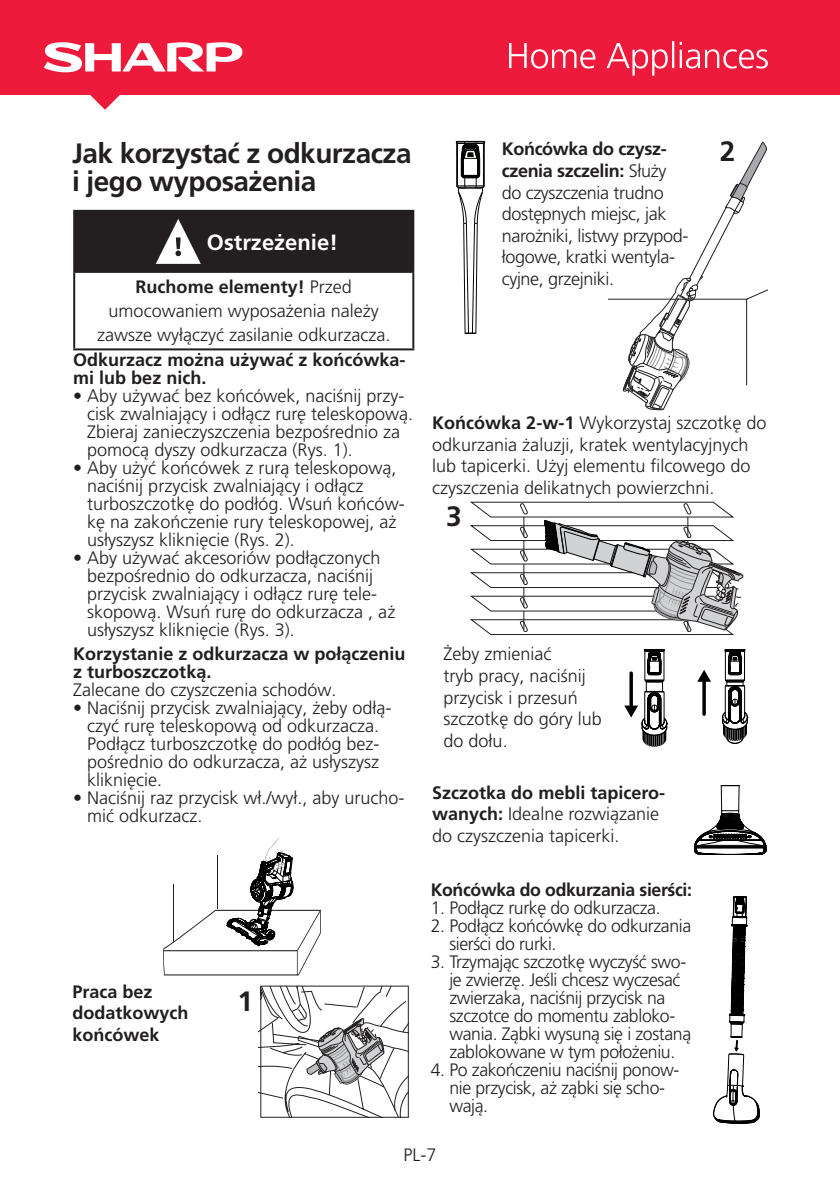
<style>
.page{position:relative;width:840px;height:1191px;background:#fff}
.page>*{position:absolute;margin:0;border:0;box-sizing:border-box;transform-origin:0 0}
.t1{font:700 28px/28px "Frutiger LT Pro";letter-spacing:-.02em;color:#231f20}
.t2{font:700 22px "Frutiger LT Pro";color:#fff}
.t3{font:300 18px/18px "Frutiger LT Pro";color:#211e1e}
.t4{font:300 18px/18px "Frutiger LT Pro";letter-spacing:-.02em;color:#211e1e}
.t5{font:300 18px/24.2px "Frutiger LT Pro";color:#231f20;text-align:center}
.t6{font:700 18px/21.6px "Frutiger LT Pro";color:#211e1e}
.t7{font:700 18px "Frutiger LT Pro";letter-spacing:-.02em;color:#211e1e}
.s1{font-weight:700}
.s2{font-weight:700;color:#211e1e}
.s3{font-weight:300}
</style>
<div class="page">
<div style="left:0;top:0;width:839px;height:94px;background:#ed1a3b"></div>
<svg style="left:509px;top:41px;width:258px;height:35px"></svg>
<svg style="left:44px;top:42px;width:199px;height:30px"></svg>
<svg style="left:89px;top:94px;width:32px;height:16px"></svg>
<div style="left:74px;top:211px;width:339px;height:61px;background:#231f20"></div>
<hr style="left:73px;top:210px;width:341px;height:2px;background:#231f20">
<hr style="left:73px;top:212px;width:2px;height:59px;background:#231f20">
<hr style="left:412px;top:212px;width:2px;height:59px;background:#231f20">
<hr style="left:73px;top:271px;width:341px;height:2px;background:#231f20">
<hr style="left:73px;top:273px;width:2px;height:75px;background:#231f20">
<hr style="left:412px;top:273px;width:2px;height:75px;background:#231f20">
<hr style="left:73px;top:348px;width:341px;height:2px;background:#231f20">
<svg style="left:156px;top:219px;width:45px;height:45px"></svg>
<svg style="left:455px;top:141px;width:30px;height:193px"></svg>
<svg style="left:163px;top:837px;width:157px;height:138px"></svg>
<hr style="left:217px;top:855px;width:1px;height:54px;background:#231f20">
<svg style="left:470px;top:502px;width:273px;height:133px"></svg>
<svg style="left:258px;top:986px;width:150px;height:131px"></svg>
<svg style="left:608px;top:142px;width:159px;height:268px"></svg>
<div style="left:729px;top:145px;width:11px;height:18px;background:#fff"></div>
<svg style="left:722px;top:649px;width:25px;height:94px"></svg>
<hr style="left:702px;top:679px;width:3px;height:35px;background:#000001">
<svg style="left:697px;top:670px;width:13px;height:11px"></svg>
<svg style="left:624px;top:649px;width:42px;height:97px"></svg>
<svg style="left:694px;top:785px;width:71px;height:69px"></svg>
<svg style="left:713px;top:896px;width:46px;height:228px"></svg>
<p class="t1" style="left:72px;top:139px;width:341px">Jak korzystać z odkurzacza i jego wyposażenia</p>
<p class="t2" style="left:207px;top:229px;width:132px">Ostrzeżenie!</p>
<p class="t5" style="left:73px;top:275px;width:334px"><span class="s1">Ruchome elementy!</span> Przed umocowaniem wyposażenia należy<br>zawsze wyłączyć zasilanie odkurzacza.<br><span class="s2">Odkurzacz można używać z końcówka-</span></p>
<p class="t6" style="left:73px;top:367px;width:135px">mi lub bez nich.</p>
<p class="t3" style="left:87px;top:387px;width:327px;text-indent:-14px">• Aby używać bez końcówek, naciśnij przy&shy;cisk zwalniający i odłącz rurę teleskopową.<br>Zbieraj zanieczyszczenia bezpośrednio za pomocą dyszy odkurzacza (Rys. 1).</p>
<p class="t3" style="left:87px;top:459px;width:319px;text-indent:-14px">• Aby użyć końcówek z rurą teleskopową, naciśnij przycisk zwalniający i odłącz turboszczotkę do podłóg. Wsuń końców&shy;kę na zakończenie rury teleskopowej, aż usłyszysz kliknięcie (Rys. 2).</p>
<p class="t3" style="left:87px;top:549px;width:309px;text-indent:-14px">• Aby używać akcesoriów podłączonych bezpośrednio do odkurzacza, naciśnij przycisk zwalniający i odłącz rurę tele&shy;skopową. Wsuń rurę do odkurzacza , aż usłyszysz kliknięcie (Rys. 3).</p>
<p class="t6" style="left:73px;top:644px;width:334px;line-height:18px">Korzystanie z odkurzacza w połączeniu z turboszczotką.<br><span class="s3">Zalecane do czyszczenia schodów.</span></p>
<p class="t3" style="left:87px;top:699px;width:305px;text-indent:-14px">• Naciśnij przycisk zwalniający, żeby odłą&shy;czyć rurę teleskopową od odkurzacza.<br>Podłącz turboszczotkę do podłóg bez&shy;pośrednio do odkurzacza, aż usłyszysz kliknięcie.</p>
<p class="t3" style="left:87px;top:789px;width:318px;text-indent:-14px">• Naciśnij raz przycisk wł./wył., aby urucho&shy;mić odkurzacz.</p>
<p class="t6" style="left:72px;top:980px;width:118px">Praca bez dodatkowych końcówek</p>
<p class="t1" style="left:237px;top:987px;width:17px">1</p>
<p class="t4" style="left:501px;top:138px;width:188px;line-height:21.6px"><span class="s1">Końcówka do czysz&shy;czenia szczelin:</span> Służy do czyszczenia trudno dostępnych miejsc, jak narożniki, listwy przypod&shy;łogowe, kratki wentyla&shy;cyjne, grzejniki.</p>
<p class="t1" style="left:719px;top:137px;width:17px">2</p>
<p class="t3" style="left:432px;top:412px;width:335px;line-height:21.6px"><span class="s1">Końcówka 2-w-1</span> Wykorzystaj szczotkę do odkurzania żaluzji, kratek wentylacyjnych lub tapicerki. Użyj elementu filcowego do czyszczenia delikatnych powierzchni.</p>
<p class="t1" style="left:446px;top:502px;width:17px">3</p>
<p class="t3" style="left:443px;top:643px;width:160px;line-height:21.6px">Żeby zmieniać<br>tryb pracy, naciśnij przycisk i przesuń szczotkę do góry lub do dołu.</p>
<p class="t3" style="left:432px;top:781px;width:234px;line-height:21.6px"><span class="s1">Szczotka do mebli tapicero&shy;wanych:</span> Idealne rozwiązanie do czyszczenia tapicerki.</p>
<p class="t7" style="left:430px;top:879px;width:262px">Końcówka do odkurzania sierści:</p>
<p class="t4" style="left:430px;top:899px;width:231px">1. Podłącz rurkę do odkurzacza.</p>
<p class="t4" style="left:449px;top:917px;width:243px;text-indent:-19px">2. Podłącz końcówkę do odkurzania sierści do rurki.</p>
<p class="t4" style="left:449px;top:953px;width:243px;text-indent:-19px">3. Trzymając szczotkę wyczyść swo&shy;je zwierzę. Jeśli chcesz wyczesać zwierzaka, naciśnij przycisk na szczotce do momentu zabloko&shy;wania. Ząbki wysuną się i zostaną zablokowane w tym położeniu.</p>
<p class="t4" style="left:449px;top:1061px;width:231px;text-indent:-19px">4. Po zakończeniu naciśnij ponow&shy;nie przycisk, aż ząbki się scho&shy;wają.</p>
<p class="t5" style="left:403px;top:1143px;width:34px">PL-7</p>
</div>
